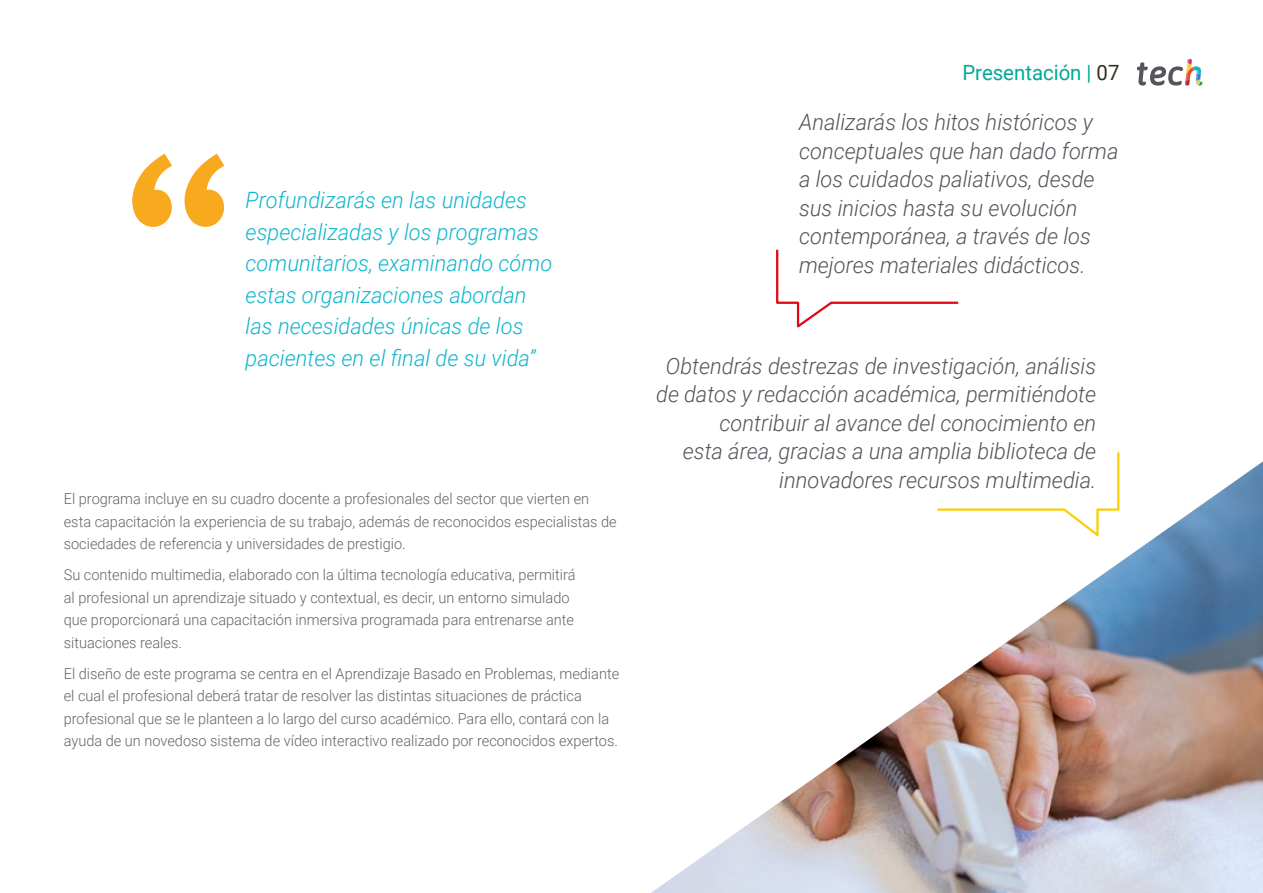
<style>
.page{position:relative;width:1263px;height:893px;background:#fff}
.page>*{position:absolute;margin:0;border:0;box-sizing:border-box;transform-origin:0 0}
.t1{font:italic 300 22.5px/28.5px "Roboto";color:#52555b;text-align:right}
.t2{font:italic 300 22.5px/31.5px "Roboto";color:#0fb6cf}
.t3{font:21px "Roboto";color:#00a996}
.t4{font:300 15px/22.5px "Roboto";color:#61646a}
.s1{color:#312e20}
</style>
<div class="page">
<img style="left:651px;top:461px;width:612px;height:432px">
<svg style="left:935px;top:452px;width:185px;height:88px"></svg>
<svg style="left:776px;top:249px;width:183px;height:79px"></svg>
<svg style="left:132px;top:154px;width:92px;height:73px"></svg>
<svg style="left:1137px;top:59px;width:65px;height:27px"></svg>
<h1 class="t2" style="left:246px;top:184px;width:308px">Profundizarás en las unidades especializadas y los programas comunitarios, examinando cómo estas organizaciones abordan las necesidades únicas de los pacientes en el final de su vida”</h1>
<p class="t4" style="left:64px;top:487px;width:554px">El programa incluye en su cuadro docente a profesionales del sector que vierten en esta capacitación la experiencia de su trabajo, además de reconocidos especialistas de sociedades de referencia y universidades de prestigio.</p>
<p class="t4" style="left:64px;top:563px;width:513px">Su contenido multimedia, elaborado con la última tecnología educativa, permitirá al profesional un aprendizaje situado y contextual, es decir, un entorno simulado que proporcionará una capacitación inmersiva programada para entrenarse ante situaciones reales.</p>
<p class="t4" style="left:64px;top:662px;width:557px">El diseño de este programa se centra en el Aprendizaje Basado en Problemas, mediante el cual el profesional deberá tratar de resolver las distintas situaciones de práctica profesional que se le planteen a lo largo del curso académico. Para ello, contará con la ayuda de un novedoso sistema de vídeo interactivo realizado por reconocidos expertos.</p>
<h2 class="t3" style="left:962px;top:57px;width:159px">Presentación | <span class="s1">07</span></h2>
<h1 class="t1" style="left:799px;top:107px;width:321px;text-align:left">Analizarás los hitos históricos y conceptuales que han dado forma a los cuidados paliativos, desde sus inicios hasta su evolución contemporánea, a través de los mejores materiales didácticos.</h1>
<h1 class="t1" style="left:656px;top:351px;width:442px">Obtendrás destrezas de investigación, análisis de datos y redacción académica, permitiéndote contribuir al avance del conocimiento en<br>esta área, gracias a una amplia biblioteca de innovadores recursos multimedia.</h1>
</div>
